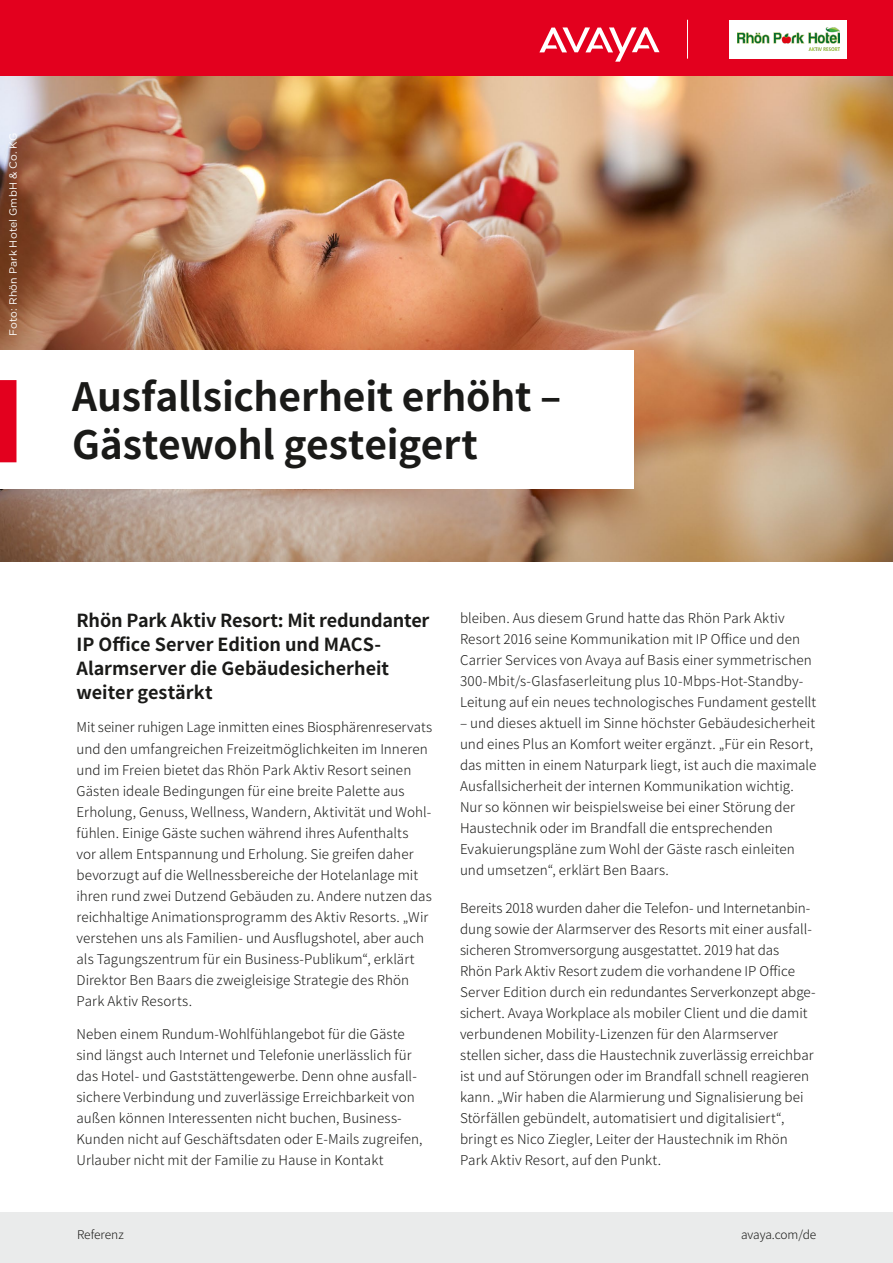
<style>
.page{position:relative;width:893px;height:1263px;background:#fff}
.page>*{position:absolute;margin:0;border:0;box-sizing:border-box;transform-origin:0 0}
.t1{font:700 39px/48px "Noto Sans CJ Kjp";letter-spacing:-.005em;color:#1a1a18}
.t2{font:700 18px/24px "Noto Sans CJ Kjp";letter-spacing:-.005em;color:#1a1a18}
.t3{font:300 13.5px/21px "Noto Sans CJ Kjp";letter-spacing:.005em;color:#1a1a18}
.t4{font:300 12px "Noto Sans CJ Kjp";color:#1a1a18}
.t5{font:10.5px "Gotham";letter-spacing:.025em;color:#fff}
</style>
<div class="page">
<div style="left:0;top:1212px;width:893px;height:51px;background:#eaebeb"></div>
<div style="left:0;top:0;width:893px;height:77px;background:#e3001e"></div>
<svg style="left:539px;top:27px;width:120px;height:35px"></svg>
<hr style="left:687px;top:20px;width:1px;height:39px;background:#fff">
<div style="left:729px;top:20px;width:118px;height:39px;background:#fff"></div>
<img style="left:737px;top:28px;width:102px;height:22px">
<img style="left:0;top:77px;width:893px;height:484px">
<div style="left:0;top:350px;width:634px;height:139px;background:#fff"></div>
<div style="left:0;top:380px;width:16px;height:82px;background:#e3001e"></div>
<p class="t5" style="left:6px;top:336px;width:204px;rotate:-90deg">Foto: Rhön Park Hotel GmbH &amp; Co. KG</p>
<h1 class="t1" style="left:72px;top:374px;width:491px">Ausfallsicherheit erhöht –<br>Gästewohl gesteigert</h1>
<h2 class="t2" style="left:77px;top:608px;width:354px">Rhön Park Aktiv Resort: Mit redundanter<br>IP Office Server Edition und MACS-<br>Alarmserver die Gebäudesicherheit weiter gestärkt</h2>
<p class="t3" style="left:77px;top:717px;width:357px">Mit seiner ruhigen Lage inmitten eines Biosphärenreservats und den umfangreichen Freizeitmöglichkeiten im Inneren und im Freien bietet das Rhön Park Aktiv Resort seinen Gästen ideale Bedingungen für eine breite Palette aus Erholung, Genuss, Wellness, Wandern, Aktivität und Wohl&shy;fühlen. Einige Gäste suchen während ihres Aufenthalts<br>vor allem Entspannung und Erholung. Sie greifen daher bevorzugt auf die Wellnessbereiche der Hotelanlage mit ihren rund zwei Dutzend Gebäuden zu. Andere nutzen das reichhaltige Animationsprogramm des Aktiv Resorts. „Wir verstehen uns als Familien- und Ausflugshotel, aber auch als Tagungszentrum für ein Business-Publikum“, erklärt Direktor Ben Baars die zweigleisige Strategie des Rhön Park Aktiv Resorts.</p>
<p class="t3" style="left:77px;top:1024px;width:348px">Neben einem Rundum-Wohlfühlangebot für die Gäste sind längst auch Internet und Telefonie unerlässlich für das Hotel- und Gaststättengewerbe. Denn ohne ausfall&shy;sichere Verbindung und zuverlässige Erreichbarkeit von außen können Interessenten nicht buchen, Business-Kunden nicht auf Geschäftsdaten oder E-Mails zugreifen, Urlauber nicht mit der Familie zu Hause in Kontakt</p>
<p class="t3" style="left:460px;top:608px;width:358px">bleiben. Aus diesem Grund hatte das Rhön Park Aktiv Resort 2016 seine Kommunikation mit IP Office und den Carrier Services von Avaya auf Basis einer symmetrischen 300-Mbit/s-Glasfaserleitung plus 10-Mbps-Hot-Standby-Leitung auf ein neues technologisches Fundament gestellt</p>
<p class="t3" style="left:460px;top:713px;width:358px">– und dieses aktuell im Sinne höchster Gebäudesicherheit und eines Plus an Komfort weiter ergänzt. „Für ein Resort, das mitten in einem Naturpark liegt, ist auch die maximale Ausfallsicherheit der internen Kommunikation wichtig.<br>Nur so können wir beispielsweise bei einer Störung der Haustechnik oder im Brandfall die entsprechenden Evakuierungspläne zum Wohl der Gäste rasch einleiten und umsetzen“, erklärt Ben Baars.</p>
<p class="t3" style="left:460px;top:898px;width:357px">Bereits 2018 wurden daher die Telefon- und Internetanbin&shy;dung sowie der Alarmserver des Resorts mit einer ausfall&shy;sicheren Stromversorgung ausgestattet. 2019 hat das<br>Rhön Park Aktiv Resort zudem die vorhandene IP Office Server Edition durch ein redundantes Serverkonzept abge&shy;sichert. Avaya Workplace als mobiler Client und die damit verbundenen Mobility-Lizenzen für den Alarmserver stellen sicher, dass die Haustechnik zuverlässig erreichbar ist und auf Störungen oder im Brandfall schnell reagieren kann. „Wir haben die Alarmierung und Signalisierung bei Störfällen gebündelt, automatisiert und digitalisiert“, bringt es Nico Ziegler, Leiter der Haustechnik im Rhön Park Aktiv Resort, auf den Punkt.</p>
<p class="t4" style="left:77px;top:1227px;width:48px">Referenz</p>
<p class="t4" style="left:741px;top:1227px;width:77px">avaya.com/de</p>
</div>
